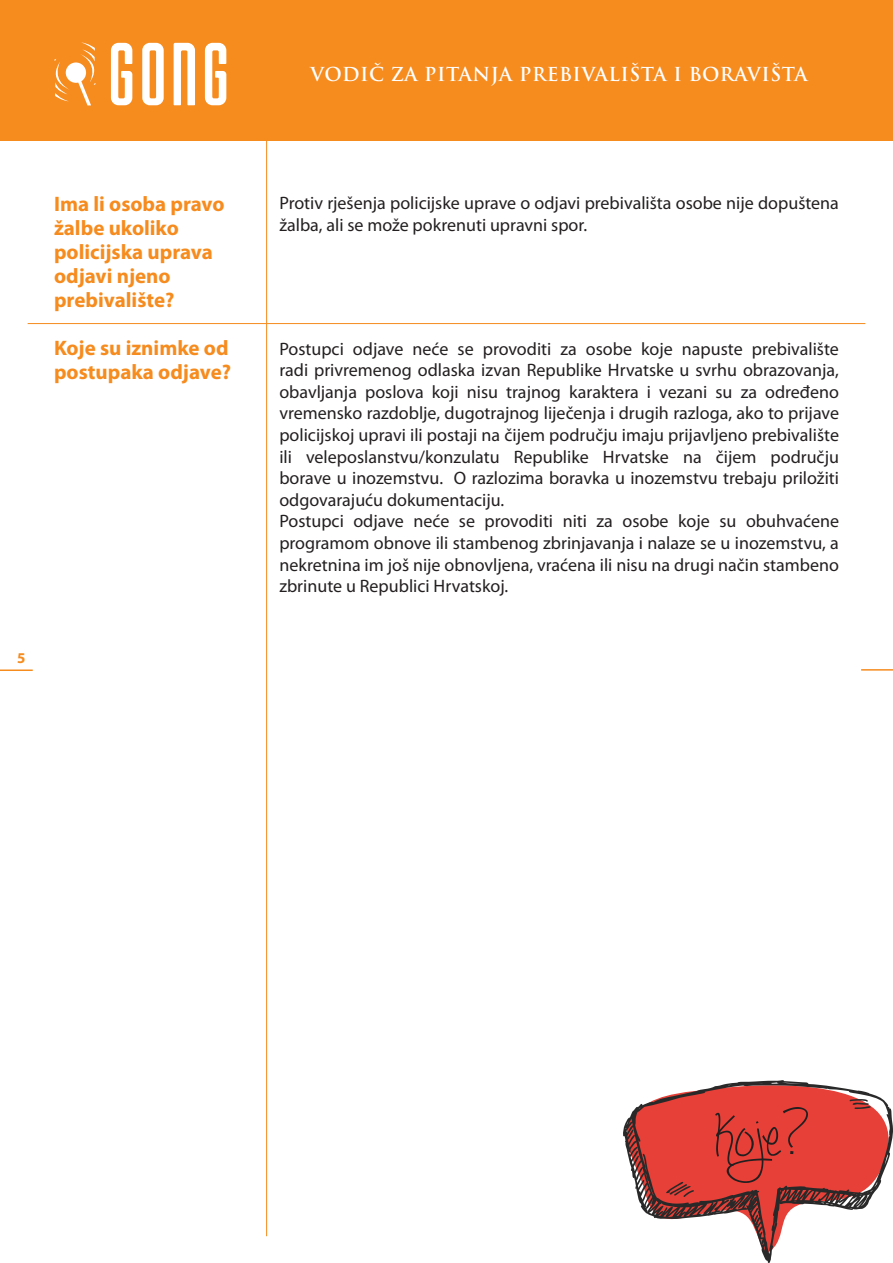
<style>
.page{position:relative;width:893px;height:1263px;background:#fff}
.page>*{position:absolute;margin:0;border:0;box-sizing:border-box;transform-origin:0 0}
.t1{font:700 21px/24px "Myriad Pro";color:#f68b1e}
.t2{font:700 18.75px "Trajan Pro";letter-spacing:.03em;color:#fff}
.t3{font:18px/21.6px "Myriad Pro";color:#231f20}
.t4{font:700 15px "Myriad Pro";color:#f68b1e}
</style>
<div class="page">
<hr style="left:266px;top:20px;width:1px;height:1216px;background:#f68b1e">
<div style="left:0;top:0;width:893px;height:140px;background:#f68b1e"></div>
<svg style="left:142px;top:43px;width:22px;height:62px"></svg>
<svg style="left:54px;top:43px;width:42px;height:62px"></svg>
<svg style="left:174px;top:43px;width:21px;height:62px"></svg>
<svg style="left:205px;top:43px;width:21px;height:62px"></svg>
<svg style="left:111px;top:43px;width:21px;height:62px"></svg>
<hr style="left:0;top:669px;width:33px;height:2px;background:#f68b1e">
<hr style="left:861px;top:669px;width:32px;height:2px;background:#f68b1e">
<hr style="left:28px;top:323px;width:837px;height:1px;background:#f68b1e">
<svg style="left:623px;top:1080px;width:270px;height:183px"></svg>
<svg style="left:663px;top:1181px;width:31px;height:16px"></svg>
<svg style="left:849px;top:1099px;width:23px;height:10px"></svg>
<svg style="left:715px;top:1107px;width:93px;height:76px"></svg>
<p class="t1" style="left:54px;top:191px;width:172px">Ima li osoba pravo žalbe ukoliko policijska uprava odjavi njeno prebivalište?</p>
<p class="t1" style="left:54px;top:335px;width:179px">Koje su iznimke od postupaka odjave?</p>
<p class="t4" style="left:17px;top:648px;width:10px">5</p>
<p class="t2" style="left:310px;top:62px;width:499px">VODIČ ZA PITANJA PREBIVALIŠTA I BORAVIŠTA</p>
<p class="t3" style="left:279px;top:192px;width:561px">Protiv rješenja policijske uprave o odjavi prebivališta osobe nije dopuštena žalba, ali se može pokrenuti upravni spor.</p>
<p class="t3" style="left:279px;top:337px;width:561px">Postupci odjave neće se provoditi za osobe koje napuste prebivalište radi privremenog odlaska izvan Republike Hrvatske u svrhu obrazovanja, obavljanja poslova koji nisu trajnog karaktera i vezani su za određeno vremensko razdoblje, dugotrajnog liječenja i drugih razloga, ako to prijave policijskoj upravi ili postaji na čijem području imaju prijavljeno prebivalište ili veleposlanstvu/konzulatu Republike Hrvatske na čijem području borave u inozemstvu. O razlozima boravka u inozemstvu trebaju priložiti odgovarajuću dokumentaciju.<br>Postupci odjave neće se provoditi niti za osobe koje su obuhvaćene programom obnove ili stambenog zbrinjavanja i nalaze se u inozemstvu, a nekretnina im još nije obnovljena, vraćena ili nisu na drugi način stambeno zbrinute u Republici Hrvatskoj.</p>
</div>
